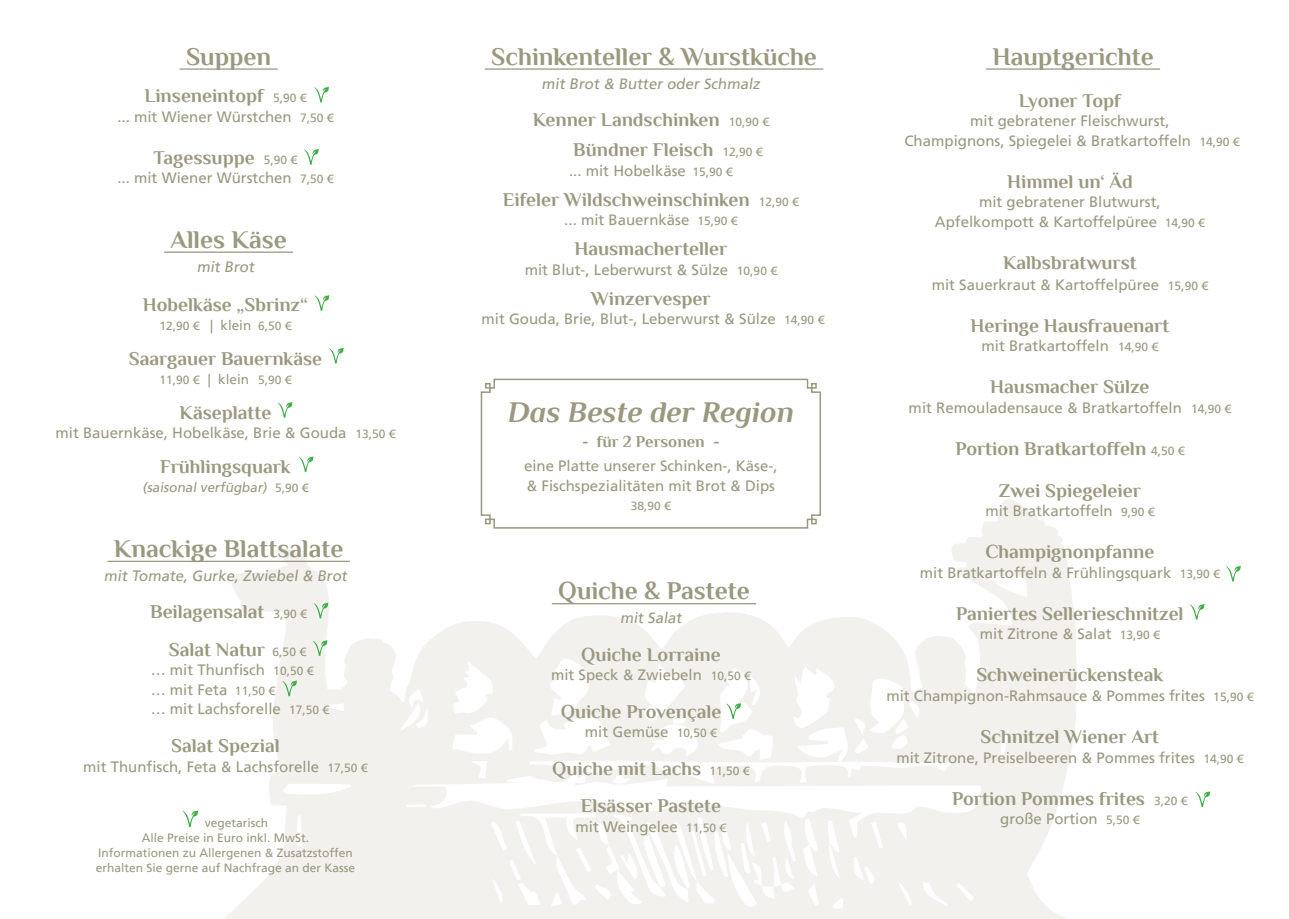
<style>
.page{position:relative;width:1289px;height:919px;background:#fff}
.page>*{position:absolute;margin:0;border:0;box-sizing:border-box;transform-origin:0 0}
.t1{font:italic 700 30px "Philosopher";color:#9b987f}
.t2{font:700 25.5px "Philosopher";color:#9b987f}
.t3{font:700 19.5px "Philosopher";color:#9b987f}
.t4{font:700 16.5px "Philosopher";color:#9b987f}
.t5{font:15px "Frutiger LT";color:#9b987f}
.t6{font:13.5px "Frutiger LT";color:#9b987f}
.t7{font:12px "Frutiger LT";color:#9b987f}
.s1{font-family:"Frutiger LT";font-weight:400;font-size:12px}
.s2{font-size:12px}
.s3{font-size:13.5px}
</style>
<div class="page">
<svg style="left:226px;top:499px;width:850px;height:419px;fill:#f2f1ee"></svg>
<hr style="left:180px;top:68px;width:98px;height:2px;background:#9b987f">
<hr style="left:164px;top:251px;width:129px;height:2px;background:#9b987f">
<hr style="left:107px;top:560px;width:243px;height:2px;background:#9b987f">
<svg style="left:313px;top:602px;width:15px;height:16px"></svg>
<svg style="left:312px;top:640px;width:15px;height:16px"></svg>
<hr style="left:986px;top:68px;width:174px;height:2px;background:#9b987f">
<svg style="left:1190px;top:604px;width:14px;height:15px"></svg>
<hr style="left:485px;top:68px;width:338px;height:2px;background:#9b987f">
<svg style="left:182px;top:810px;width:16px;height:17px"></svg>
<svg style="left:480px;top:378px;width:341px;height:151px"></svg>
<svg style="left:314px;top:87px;width:15px;height:15px"></svg>
<svg style="left:304px;top:149px;width:15px;height:16px"></svg>
<svg style="left:1226px;top:566px;width:14px;height:15px"></svg>
<svg style="left:1195px;top:791px;width:15px;height:16px"></svg>
<hr style="left:552px;top:603px;width:204px;height:1px;background:#9b987f">
<svg style="left:726px;top:703px;width:15px;height:15px"></svg>
<svg style="left:314px;top:295px;width:15px;height:16px"></svg>
<svg style="left:329px;top:348px;width:15px;height:15px"></svg>
<svg style="left:277px;top:402px;width:15px;height:16px"></svg>
<svg style="left:299px;top:456px;width:14px;height:16px"></svg>
<svg style="left:282px;top:680px;width:15px;height:16px"></svg>
<p class="t2" style="left:186px;top:43px;width:87px">Suppen</p>
<p class="t3" style="left:144px;top:85px;width:163px">Linseneintopf <span class="s1">5,90 €</span></p>
<p class="t5" style="left:117px;top:108px;width:217px">... mit Wiener Würstchen <span class="s2">7,50 €</span></p>
<p class="t3" style="left:154px;top:147px;width:145px">Tagessuppe <span class="s1">5,90 €</span></p>
<p class="t5" style="left:117px;top:169px;width:217px">... mit Wiener Würstchen <span class="s2">7,50 €</span></p>
<p class="t2" style="left:170px;top:226px;width:118px">Alles Käse</p>
<p class="t5" style="left:197px;top:258px;width:62px">mit Brot</p>
<p class="t3" style="left:143px;top:294px;width:166px">Hobelkäse „Sbrinz“</p>
<p class="t7" style="left:159px;top:319px;width:133px">12,90 € <span class="s3">| klein</span> 6,50 €</p>
<p class="t3" style="left:129px;top:348px;width:195px">Saargauer Bauernkäse</p>
<p class="t7" style="left:159px;top:373px;width:134px">11,90 € <span class="s3">| klein</span> 5,90 €</p>
<p class="t3" style="left:179px;top:402px;width:93px">Käseplatte</p>
<p class="t5" style="left:55px;top:424px;width:341px">mit Bauernkäse, Hobelkäse, Brie &amp; Gouda <span class="s2">13,50 €</span></p>
<p class="t3" style="left:160px;top:456px;width:132px">Frühlingsquark</p>
<p class="t6" style="left:142px;top:479px;width:167px">(saisonal verfügbar) <span class="s2">5, 9 0 €</span></p>
<p class="t2" style="left:114px;top:535px;width:231px">Knackige Blattsalate</p>
<p class="t5" style="left:104px;top:567px;width:247px">mit Tomate, Gurke, Zwiebel &amp; Brot</p>
<p class="t3" style="left:150px;top:601px;width:158px">Beilagensalat <span class="s1">3,90 €</span></p>
<p class="t3" style="left:169px;top:639px;width:139px">Salat Natur <span class="s1">6,50 €</span></p>
<p class="t5" style="left:151px;top:661px;width:164px">… mit Thunfisch <span class="s2">10,50 €</span></p>
<p class="t5" style="left:151px;top:681px;width:126px">… mit Feta <span class="s2">11,50 €</span></p>
<p class="t5" style="left:151px;top:700px;width:180px">… mit Lachsforelle <span class="s2">17,50 €</span></p>
<p class="t3" style="left:171px;top:735px;width:110px">Salat Spezial</p>
<p class="t5" style="left:83px;top:757px;width:286px">mit Thunfisch, Feta &amp; Lachsforelle <span class="s2">17,50 €</span></p>
<p class="t7" style="left:205px;top:815px;width:65px">vegetarisch</p>
<p class="t7" style="left:142px;top:830px;width:169px">Alle Preise in Euro inkl. MwSt.</p>
<p class="t7" style="left:98px;top:845px;width:256px">Informationen zu Allergenen &amp; Zusatzstoffen</p>
<p class="t7" style="left:96px;top:860px;width:261px">erhalten Sie gerne auf Nachfrage an der Kasse</p>
<p class="t2" style="left:491px;top:43px;width:327px">Schinkenteller &amp; Wurstküche</p>
<p class="t5" style="left:541px;top:75px;width:222px">mit Brot &amp; Butter oder Schmalz</p>
<p class="t3" style="left:532px;top:109px;width:238px">Kenner Landschinken <span class="s1">10,90 €</span></p>
<p class="t3" style="left:573px;top:139px;width:191px">Bündner Fleisch <span class="s1">12,90 €</span></p>
<p class="t5" style="left:569px;top:162px;width:165px">... mit Hobelkäse <span class="s2">15,90 €</span></p>
<p class="t3" style="left:503px;top:189px;width:297px">Eifeler Wildschweinschinken <span class="s1">12,90 €</span></p>
<p class="t5" style="left:564px;top:211px;width:175px">... mit Bauernkäse <span class="s2">15,90 €</span></p>
<p class="t3" style="left:574px;top:238px;width:154px">Hausmacherteller</p>
<p class="t5" style="left:524px;top:261px;width:254px">mit Blut-, Leberwurst &amp; Sülze <span class="s2">10,90 €</span></p>
<p class="t3" style="left:591px;top:288px;width:121px">Winzervesper</p>
<p class="t5" style="left:481px;top:310px;width:344px">mit Gouda, Brie, Blut-, Leberwurst &amp; Sülze <span class="s2">14,90 €</span></p>
<p class="t1" style="left:508px;top:395px;width:288px">Das Beste der Region</p>
<p class="t4" style="left:582px;top:433px;width:139px">- für 2 Personen -</p>
<p class="t5" style="left:524px;top:457px;width:255px">eine Platte unserer Schinken-, Käse-,</p>
<p class="t5" style="left:526px;top:476px;width:250px">&amp; Fischspezialitäten mit Brot &amp; Dips</p>
<p class="t7" style="left:631px;top:499px;width:42px">38,90 €</p>
<p class="t2" style="left:558px;top:577px;width:193px">Quiche &amp; Pastete</p>
<p class="t5" style="left:620px;top:609px;width:66px">mit Salat</p>
<p class="t3" style="left:581px;top:644px;width:141px">Quiche Lorraine</p>
<p class="t5" style="left:551px;top:666px;width:201px">mit Speck &amp; Zwiebeln <span class="s2">10,50 €</span></p>
<p class="t3" style="left:560px;top:701px;width:162px">Quiche Provençale</p>
<p class="t5" style="left:585px;top:723px;width:133px">mit Gemüse <span class="s2">10,50 €</span></p>
<p class="t3" style="left:552px;top:758px;width:199px">Quiche mit Lachs <span class="s1">11,50 €</span></p>
<p class="t3" style="left:580px;top:795px;width:142px">Elsässer Pastete</p>
<p class="t5" style="left:575px;top:817px;width:152px">mit Weingelee <span class="s2">11,50 €</span></p>
<p class="t2" style="left:992px;top:43px;width:163px">Hauptgerichte</p>
<p class="t3" style="left:1018px;top:90px;width:104px">Lyoner Topf</p>
<p class="t5" style="left:970px;top:112px;width:201px">mit gebratener Fleischwurst,</p>
<p class="t5" style="left:904px;top:132px;width:336px">Champignons, Spiegelei &amp; Bratkartoffeln <span class="s2">14,90 €</span></p>
<p class="t3" style="left:1007px;top:171px;width:127px">Himmel un‘ Äd</p>
<p class="t5" style="left:979px;top:193px;width:183px">mit gebratener Blutwurst,</p>
<p class="t5" style="left:934px;top:213px;width:271px">Apfelkompott &amp; Kartoffelpüree <span class="s2">14,90 €</span></p>
<p class="t3" style="left:1003px;top:252px;width:135px">Kalbsbratwurst</p>
<p class="t5" style="left:931px;top:276px;width:278px">mit Sauerkraut &amp; Kartoffelpüree <span class="s2">15,90 €</span></p>
<p class="t3" style="left:970px;top:315px;width:200px">Heringe Hausfrauenart</p>
<p class="t5" style="left:981px;top:337px;width:178px">mit Bratkartoffeln <span class="s2">14,90 €</span></p>
<p class="t3" style="left:990px;top:376px;width:161px">Hausmacher Sülze</p>
<p class="t5" style="left:908px;top:399px;width:324px">mit Remouladensauce &amp; Bratkartoffeln <span class="s2">14,90 €</span></p>
<p class="t3" style="left:955px;top:438px;width:231px">Portion Bratkartoffeln <span class="s1">4,50 €</span></p>
<p class="t3" style="left:998px;top:480px;width:143px">Zwei Spiegeleier</p>
<p class="t5" style="left:985px;top:502px;width:170px">mit Bratkartoffeln <span class="s2">9,90 €</span></p>
<p class="t3" style="left:985px;top:541px;width:171px">Champignonpfanne</p>
<p class="t5" style="left:919px;top:564px;width:301px">mit Bratkartoffeln &amp; Frühlingsquark <span class="s2">13,90 €</span></p>
<p class="t3" style="left:956px;top:603px;width:229px">Paniertes Sellerieschnitzel</p>
<p class="t5" style="left:979px;top:625px;width:182px">mit Zitrone &amp; Salat <span class="s2">13,90 €</span></p>
<p class="t3" style="left:976px;top:664px;width:188px">Schweinerückensteak</p>
<p class="t5" style="left:886px;top:687px;width:368px">mit Champignon-Rahmsauce &amp; Pommes frites <span class="s2">15,90 €</span></p>
<p class="t3" style="left:980px;top:726px;width:180px">Schnitzel Wiener Art</p>
<p class="t5" style="left:896px;top:748px;width:348px">mit Zitrone, Preiselbeeren &amp; Pommes frites <span class="s2">14,90 €</span></p>
<p class="t3" style="left:952px;top:787px;width:237px">Portion Pommes frites <span class="s1">3,20 €</span></p>
<p class="t5" style="left:1000px;top:810px;width:141px">große Portion <span class="s2">5,50 €</span></p>
</div>
